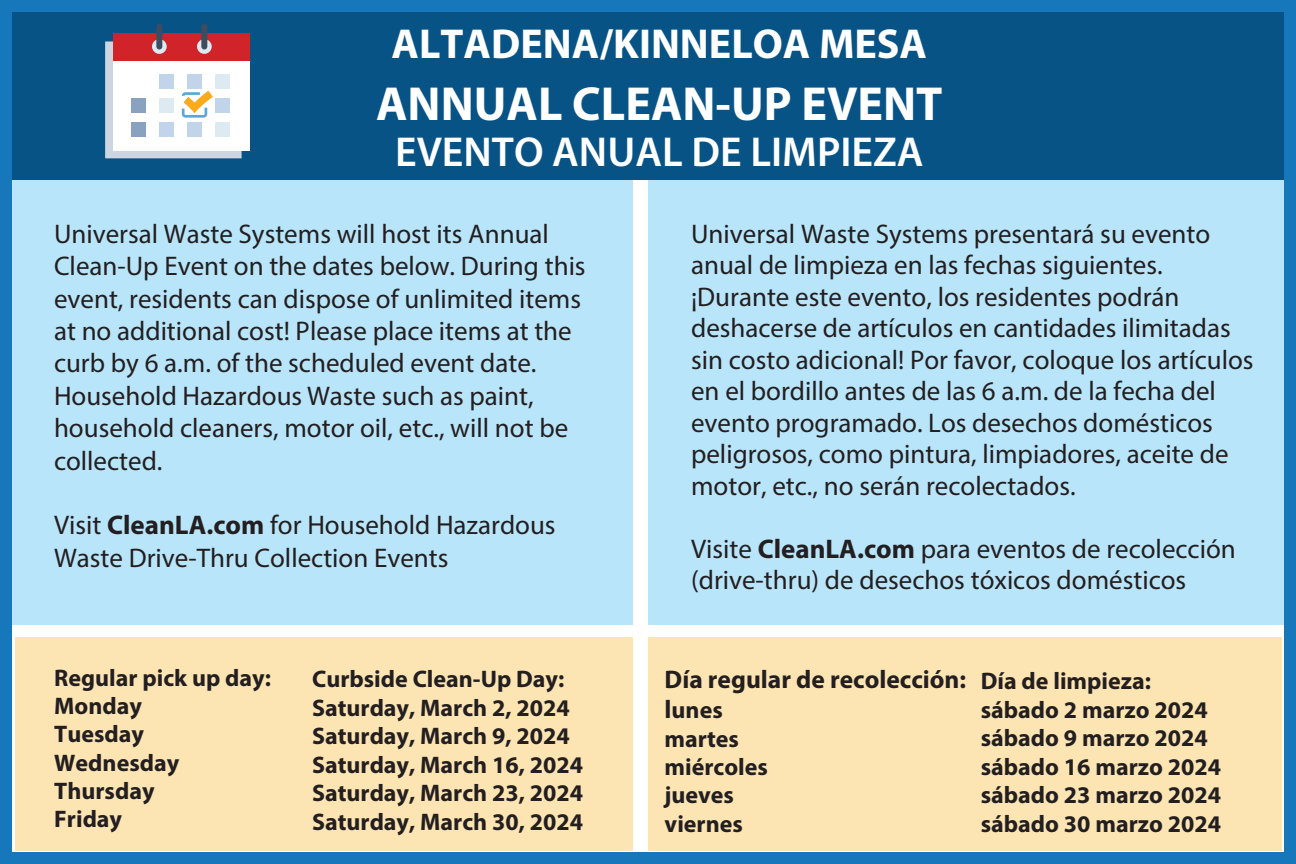
<style>
.page{position:relative;width:1296px;height:864px;background:#fff}
.page>*{position:absolute;margin:0;border:0;box-sizing:border-box;transform-origin:0 0}
.t1{font:700 48px "Myriad Pro";color:#fff}
.t2{font:700 42px "Myriad Pro";color:#fff}
.t3{font:600 42px "Myriad Pro";color:#fff}
.t4{font:27px/31.5px "Myriad Pro";color:#231f20}
.t5{font:700 25.5px "Myriad Pro";color:#231f20}
.t6{font:700 24px/28.5px "Myriad Pro";color:#231f20}
.s1{font-weight:700}
.s2{font-size:25.5px}
</style>
<div class="page">
<div style="left:0;top:0;width:1296px;height:180px;background:#085385"></div>
<div style="left:0;top:180px;width:633px;height:444px;background:#b9e5fa"></div>
<div style="left:648px;top:180px;width:648px;height:444px;background:#b9e5fa"></div>
<div style="left:15px;top:637px;width:618px;height:214px;background:#fde5b3"></div>
<div style="left:648px;top:637px;width:634px;height:214px;background:#fde5b3"></div>
<div style="left:0;top:0;width:1296px;height:864px;border:12px solid #1777bb"></div>
<div style="left:114px;top:60px;width:136px;height:90px;background:#fff"></div>
<div style="left:114px;top:33px;width:136px;height:27px;background:#d1232a"></div>
<div style="left:201px;top:24px;width:6px;height:26px;background:#3f4c60;border-radius:3px"></div>
<div style="left:156px;top:24px;width:6px;height:26px;background:#3f4c60;border-radius:3px"></div>
<svg style="left:105px;top:41px;width:137px;height:117px"></svg>
<div style="left:215px;top:122px;width:15px;height:15px;background:#deeaf2"></div>
<p class="t2" style="left:392px;top:17px;width:537px">ALTADENA/KINNELOA MESA</p>
<p class="t1" style="left:376px;top:73px;width:568px">ANNUAL CLEAN‐UP EVENT</p>
<p class="t3" style="left:395px;top:125px;width:530px">EVENTO ANUAL DE LIMPIEZA</p>
<p class="t4" style="left:54px;top:217px;width:533px;line-height:32.4px">Universal Waste Systems will host its Annual Clean‐Up Event on the dates below. During this event, residents can dispose of unlimited items at no additional cost! Please place items at the curb by 6 a.m. of the scheduled event date.<br>Household Hazardous Waste such as paint, household cleaners, motor oil, etc., will not be collected.</p>
<p class="t4" style="left:54px;top:509px;width:503px">Visit <span class="s1">CleanLA.com</span> for Household Hazardous<br>Waste Drive-Thru Collection Events</p>
<p class="t6" style="left:54px;top:663px;width:218px">Regular pick up day:<br>Monday<br>Tuesday<br>Wednesday<br>Thursday<br>Friday</p>
<p class="t6" style="left:312px;top:664px;width:273px">Curbside Clean‐Up Day:<br>Saturday, March 2, 2024<br>Saturday, March 9, 2024<br>Saturday, March 16, 2024<br>Saturday, March 23, 2024<br>Saturday, March 30, 2024</p>
<p class="t4" style="left:691px;top:218px;width:564px">Universal Waste Systems presentará su evento anual de limpieza en las fechas siguientes. ¡Durante este evento, los residentes podrán deshacerse de artículos en cantidades ilimitadas sin costo adicional! Por favor, coloque los artículos en el bordillo antes de las 6 a.m. de la fecha del evento programado. Los desechos domésticos peligrosos, como pintura, limpiadores, aceite de motor, etc., no serán recolectados.</p>
<p class="t4" style="left:691px;top:533px;width:546px">Visite <span class="s1">CleanLA.com</span> para eventos de recolección (drive-thru) de desechos tóxicos domésticos</p>
<p class="t5" style="left:665px;top:663px;width:303px">Día regular de recolección:</p>
<p class="t6" style="left:665px;top:695px;width:105px"><span class="s2">l</span>unes martes miércoles jueves viernes</p>
<p class="t6" style="left:981px;top:666px;width:242px">Día de limpieza: sábado 2 marzo 2024 sábado 9 marzo 2024 sábado 16 marzo 2024 sábado 23 marzo 2024 sábado 30 marzo 2024</p>
</div>
